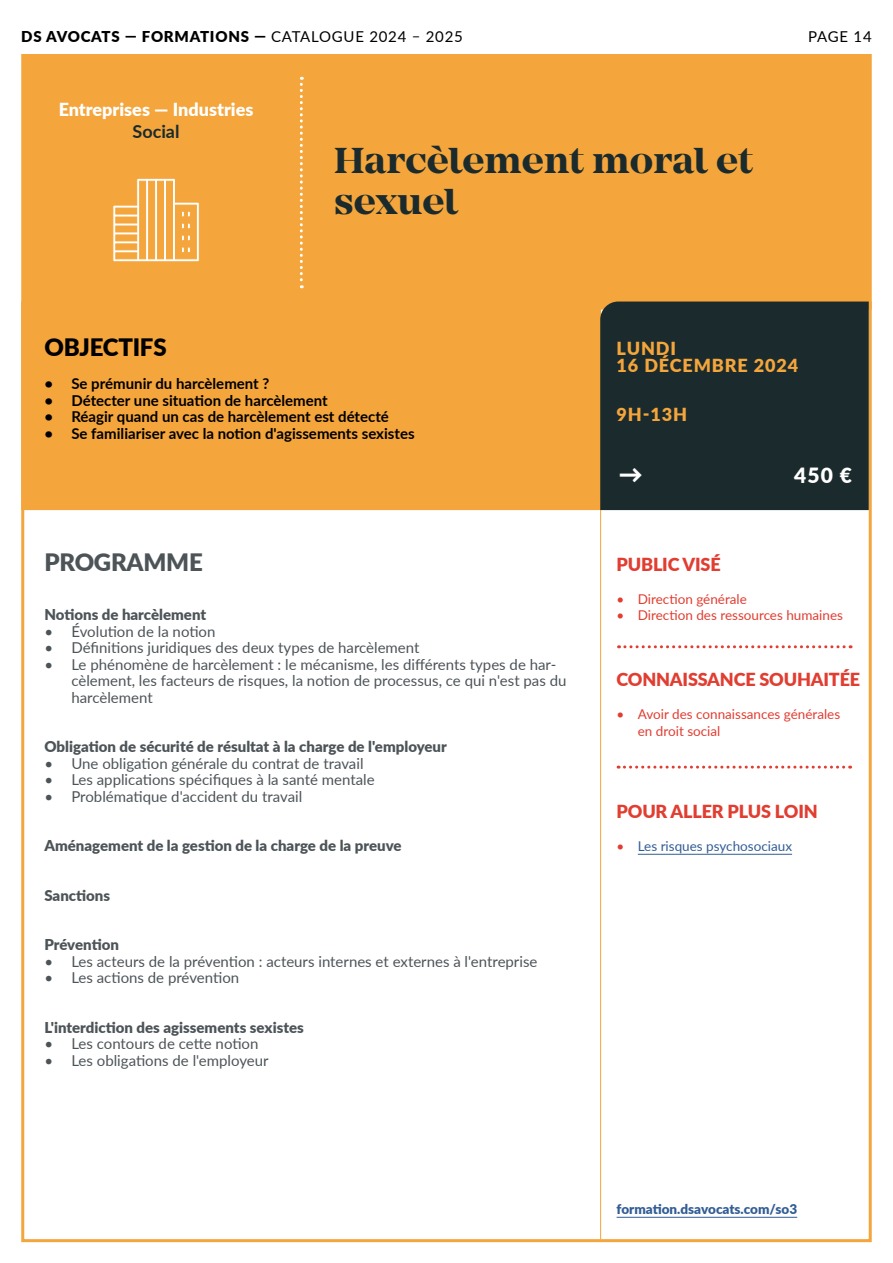
<style>
.page{position:relative;width:893px;height:1263px;background:#fff}
.page>*{position:absolute;margin:0;border:0;box-sizing:border-box;transform-origin:0 0}
.t1{font:700 37.5px/40.5px "Mirador";color:#1b2b2d}
.t2{font:900 24px "Lato";letter-spacing:-.01em;color:#000}
.t3{font:900 24px "Lato";letter-spacing:-.01em;color:#4d5458}
.t4{font:900 24px "Lato";color:#fff}
.t5{font:900 21px "Lato";color:#fff}
.t6{font:900 18px "Lato";letter-spacing:-.01em;color:#e13d31}
.t7{font:900 18px/16.5px "Lato";letter-spacing:.05em;color:#f4a53b}
.t8{font:900 18px "Lato";color:#fff}
.t9{font:700 18px "Lato";color:#1b2b2d}
.t10{font:15px/16.5px "Lato";color:#4d5458}
.t11{font:900 15px "Lato";color:#4d5458}
.t12{font:700 15px "Lato";color:#000}
.t13{font:900 15px "Lato";letter-spacing:.05em;color:#000}
.t14{font:15px "Lato";letter-spacing:.04em;color:#000}
.t15{font:13.5px/16.5px "Lato";color:#e13d31}
.t16{font:900 13.5px "Lato";color:#325d95}
.t17{font:13.5px "Lato";color:#325d95}
.s1{font-weight:400}
.s2{color:#e13d31}
</style>
<div class="page">
<div style="left:21px;top:54px;width:851px;height:456px;background:#f4a53b"></div>
<hr style="left:638px;top:854px;width:154px;height:1px;background:#325d95">
<hr style="left:600px;top:510px;width:1px;height:729px;background:#f4a53b">
<svg style="left:618px;top:645px;width:226px;height:3px"></svg>
<svg style="left:618px;top:766px;width:226px;height:3px"></svg>
<div style="left:600px;top:302px;width:269px;height:208px;background:#1b2b2d"></div>
<svg style="left:300px;top:77px;width:3px;height:211px"></svg>
<svg style="left:112px;top:178px;width:88px;height:85px;background:#f6b864"></svg>
<hr style="left:617px;top:1217px;width:180px;height:1px;background:#325d95">
<p class="t13" style="left:21px;top:26px;width:443px">DS AVOCATS — FORMATIONS — <span class="s1">CATALOGUE 2024 – 2025</span></p>
<p class="t8" style="left:59px;top:96px;width:196px">Entreprises — Industries</p>
<p class="t9" style="left:133px;top:118px;width:49px">Social</p>
<h1 class="t1" style="left:334px;top:141px;width:421px">Harcèlement moral et sexuel</h1>
<p class="t14" style="left:808px;top:26px;width:65px">PAGE 14</p>
<h2 class="t2" style="left:44px;top:329px;width:124px">OBJECTIFS</h2>
<p class="t12" style="left:44px;top:373px;width:226px">• Se prémunir du harcèlement ?</p>
<p class="t12" style="left:44px;top:389px;width:285px">• Détecter une situation de harcèlement</p>
<p class="t12" style="left:44px;top:406px;width:346px">• Réagir quand un cas de harcèlement est détecté</p>
<p class="t12" style="left:44px;top:422px;width:372px">• Se familiariser avec la notion d'agissements sexistes</p>
<p class="t7" style="left:617px;top:340px;width:183px">LUNDI<br>16 DÉCEMBRE 2024</p>
<p class="t7" style="left:617px;top:406px;width:72px">9H-13H</p>
<h2 class="t3" style="left:44px;top:544px;width:160px">PROGRAMME</h2>
<p class="t11" style="left:44px;top:603px;width:163px">Notions de harcèlement</p>
<p class="t10" style="left:44px;top:622px;width:173px">• Évolution de la notion</p>
<p class="t10" style="left:44px;top:639px;width:377px">• Définitions juridiques des deux types de harcèlement</p>
<p class="t10" style="left:71px;top:655px;width:497px;text-indent:-27px">• Le phénomène de harcèlement : le mécanisme, les différents types de har&shy;cèlement, les facteurs de risques, la notion de processus, ce qui n'est pas du harcèlement</p>
<p class="t11" style="left:44px;top:735px;width:404px">Obligation de sécurité de résultat à la charge de l'employeur</p>
<p class="t10" style="left:44px;top:754px;width:321px">• Une obligation générale du contrat de travail</p>
<p class="t10" style="left:44px;top:771px;width:332px">• Les applications spécifiques à la santé mentale</p>
<p class="t10" style="left:44px;top:787px;width:259px">• Problématique d'accident du travail</p>
<p class="t11" style="left:44px;top:834px;width:359px">Aménagement de la gestion de la charge de la preuve</p>
<p class="t11" style="left:44px;top:884px;width:67px">Sanctions</p>
<p class="t11" style="left:44px;top:933px;width:76px">Prévention</p>
<p class="t10" style="left:44px;top:952px;width:494px">• Les acteurs de la prévention : acteurs internes et externes à l'entreprise</p>
<p class="t10" style="left:44px;top:969px;width:196px">• Les actions de prévention</p>
<p class="t11" style="left:44px;top:1016px;width:261px">L'interdiction des agissements sexistes</p>
<p class="t10" style="left:44px;top:1035px;width:216px">• Les contours de cette notion</p>
<p class="t10" style="left:44px;top:1051px;width:226px">• Les obligations de l'employeur</p>
<h2 class="t4" style="left:619px;top:456px;width:25px">→</h2>
<h3 class="t5" style="left:794px;top:460px;width:59px">450 €</h3>
<p class="t6" style="left:617px;top:550px;width:106px">PUBLIC VISÉ</p>
<p class="t15" style="left:617px;top:590px;width:132px">• Direction générale</p>
<p class="t15" style="left:617px;top:606px;width:228px">• Direction des ressources humaines</p>
<p class="t6" style="left:617px;top:666px;width:245px">CONNAISSANCE SOUHAITÉE</p>
<p class="t15" style="left:638px;top:705px;width:204px;text-indent:-21px">• Avoir des connaissances générales en droit social</p>
<p class="t6" style="left:617px;top:798px;width:203px">POUR ALLER PLUS LOIN</p>
<p class="t17" style="left:617px;top:836px;width:177px"><span class="s2">•</span> Les risques psychosociaux</p>
<p class="t16" style="left:617px;top:1199px;width:182px">formation.dsavocats.com/so3</p>
</div>
